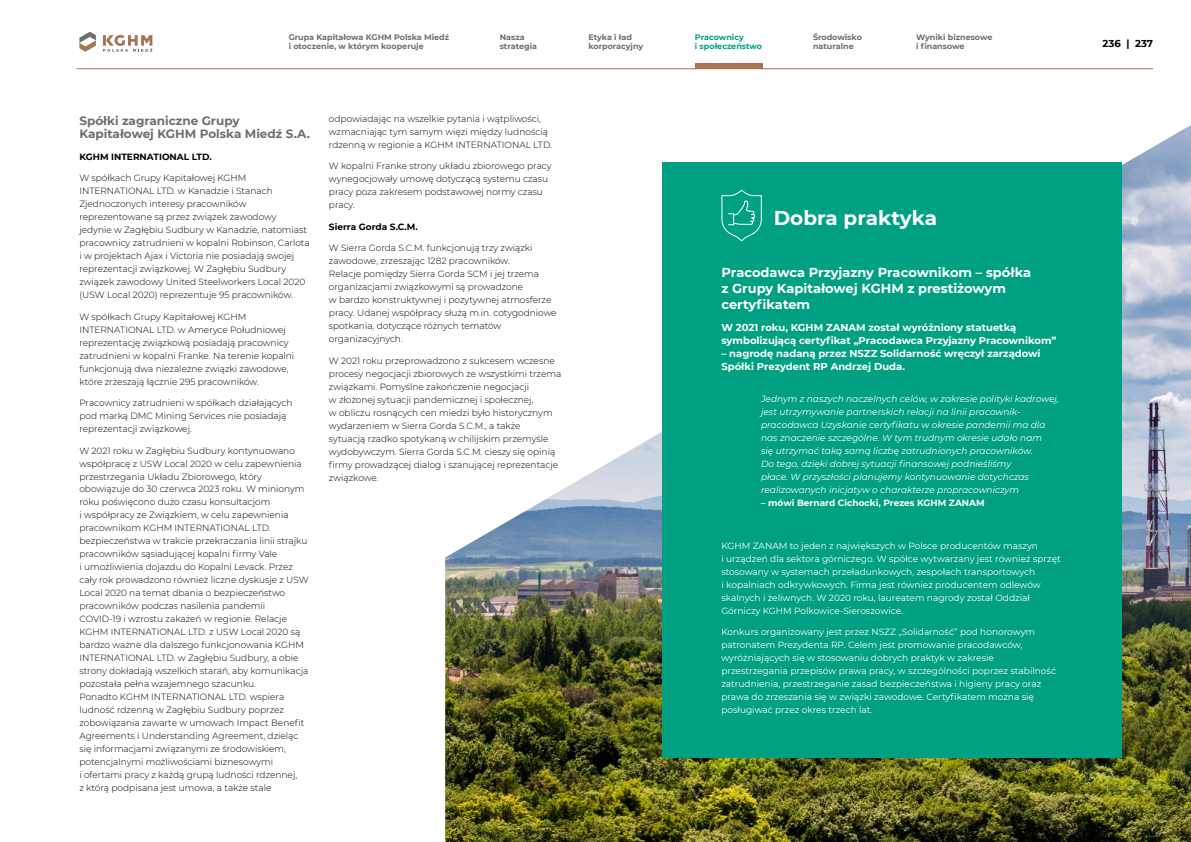
<style>
.page{position:relative;width:1191px;height:842px;background:#fff}
.page>*{position:absolute;margin:0;border:0;box-sizing:border-box;transform-origin:0 0}
.t1{font:700 20px "Montserrat";color:#fff}
.t2{font:700 13px/16px "Montserrat";color:#fff}
.t3{font:700 12px/13px "Montserrat";color:#6e6e6e}
.t4{font:700 10px/13px "Montserrat";color:#fff}
.t5{font:700 10px "Montserrat";color:#000}
.t6{font:300 9px/13px "Montserrat";color:#000}
.t7{font:9px/13px "Montserrat";color:#fff}
.t8{font:italic 9px/13px "Montserrat";color:#fff}
.t9{font:700 9px "Montserrat";color:#000}
.t10{font:700 9px "Montserrat";color:#fff}
.t11{font:700 8px/9.6px "Montserrat";color:#6e6e6e}
.t12{font:700 8px/9.6px "Montserrat";color:#00a082}
</style>
<div class="page">
<img style="left:445px;top:125px;width:746px;height:717px">
<div style="left:662px;top:162px;width:459px;height:596px;background:#00a082"></div>
<svg style="left:721px;top:189px;width:41px;height:53px"></svg>
<hr style="left:77px;top:68px;width:1076px;height:1px;background:#a77556">
<svg style="left:79px;top:32px;width:73px;height:20px"></svg>
<div style="left:695px;top:64px;width:67px;height:5px;background:#a77556"></div>
<p class="t11" style="left:499px;top:32px;width:39px">Nasza strategia</p>
<p class="t11" style="left:588px;top:32px;width:56px">Etyka i ład korporacyjny</p>
<p class="t11" style="left:813px;top:32px;width:50px">Środowisko naturalne</p>
<p class="t11" style="left:916px;top:32px;width:78px">Wyniki biznesowe i finansowe</p>
<p class="t5" style="left:1102px;top:36px;width:52px">236 | 237</p>
<p class="t11" style="left:289px;top:32px;width:162px">Grupa Kapitałowa KGHM Polska Miedź i otoczenie, w którym kooperuje</p>
<p class="t12" style="left:695px;top:32px;width:69px">Pracownicy<br>i społeczeństwo</p>
<h3 class="t3" style="left:79px;top:114px;width:232px">Spółki zagraniczne Grupy<br>Kapitałowej KGHM Polska Miedź S.A.</h3>
<p class="t9" style="left:79px;top:150px;width:134px">KGHM INTERNATIONAL LTD.</p>
<p class="t6" style="left:79px;top:171px;width:232px">W spółkach Grupy Kapitałowej KGHM INTERNATIONAL LTD. w Kanadzie i Stanach Zjednoczonych interesy pracowników reprezentowane są przez związek zawodowy jedynie w Zagłębiu Sudbury w Kanadzie, natomiast pracownicy zatrudnieni w kopalni Robinson, Carlota i w projektach Ajax i Victoria nie posiadają swojej reprezentacji związkowej. W Zagłębiu Sudbury związek zawodowy United Steelworkers Local 2020 (USW Local 2020) reprezentuje 95 pracowników.</p>
<p class="t6" style="left:79px;top:309px;width:216px">W spółkach Grupy Kapitałowej KGHM INTERNATIONAL LTD. w Ameryce Południowej reprezentację związkową posiadają pracownicy zatrudnieni w kopalni Franke. Na terenie kopalni funkcjonują dwa niezależne związki zawodowe, które zrzeszają łącznie 295 pracowników.</p>
<p class="t6" style="left:79px;top:396px;width:215px">Pracownicy zatrudnieni w spółkach działających pod marką DMC Mining Services nie posiadają reprezentacji związkowej.</p>
<p class="t6" style="left:79px;top:443px;width:231px">W 2021 roku w Zagłębiu Sudbury kontynuowano współpracę z USW Local 2020 w celu zapewnienia przestrzegania Układu Zbiorowego, który obowiązuje do 30 czerwca 2023 roku. W minionym roku poświęcono dużo czasu konsultacjom<br>i współpracy ze Związkiem, w celu zapewnienia pracownikom KGHM INTERNATIONAL LTD. bezpieczeństwa w trakcie przekraczania linii strajku pracowników sąsiadującej kopalni firmy Vale<br>i umożliwienia dojazdu do Kopalni Levack. Przez cały rok prowadzono również liczne dyskusje z USW Local 2020 na temat dbania o bezpieczeństwo pracowników podczas nasilenia pandemii COVID-19 i wzrostu zakażeń w regionie. Relacje KGHM INTERNATIONAL LTD. z USW Local 2020 są bardzo ważne dla dalszego funkcjonowania KGHM INTERNATIONAL LTD. w Zagłębiu Sudbury, a obie strony dokładają wszelkich starań, aby komunikacja pozostała pełna wzajemnego szacunku.<br>Ponadto KGHM INTERNATIONAL LTD. wspiera ludność rdzenną w Zagłębiu Sudbury poprzez zobowiązania zawarte w umowach Impact Benefit Agreements i Understanding Agreement, dzieląc się informacjami związanymi ze środowiskiem, potencjalnymi możliwościami biznesowymi<br>i ofertami pracy z każdą grupą ludności rdzennej,<br>z którą podpisana jest umowa, a także stale</p>
<p class="t6" style="left:329px;top:112px;width:225px">odpowiadając na wszelkie pytania i wątpliwości, wzmacniając tym samym więzi między ludnością rdzenną w regionie a KGHM INTERNATIONAL LTD.</p>
<p class="t6" style="left:329px;top:159px;width:224px">W kopalni Franke strony układu zbiorowego pracy wynegocjowały umowę dotyczącą systemu czasu pracy poza zakresem podstawowej normy czasu pracy.</p>
<p class="t9" style="left:329px;top:220px;width:90px">Sierra Gorda S.C.M.</p>
<p class="t6" style="left:329px;top:241px;width:229px">W Sierra Gorda S.C.M. funkcjonują trzy związki zawodowe, zrzeszając 1282 pracowników.<br>Relacje pomiędzy Sierra Gorda SCM i jej trzema organizacjami związkowymi są prowadzone<br>w bardzo konstruktywnej i pozytywnej atmosferze pracy. Udanej współpracy służą m.in. cotygodniowe spotkania, dotyczące różnych tematów organizacyjnych.</p>
<p class="t6" style="left:329px;top:354px;width:234px">W 2021 roku przeprowadzono z sukcesem wczesne procesy negocjacji zbiorowych ze wszystkimi trzema związkami. Pomyślne zakończenie negocjacji<br>w złożonej sytuacji pandemicznej i społecznej,<br>w obliczu rosnących cen miedzi było historycznym wydarzeniem w Sierra Gorda S.C.M., a także<br>sytuacją rzadko spotykaną w chilijskim przemyśle wydobywczym. Sierra Gorda S.C.M. cieszy się opinią firmy prowadzącej dialog i szanującej reprezentacje związkowe.</p>
<h1 class="t1" style="left:773px;top:204px;width:165px">Dobra praktyka</h1>
<h2 class="t2" style="left:721px;top:264px;width:311px">Pracodawca Przyjazny Pracownikom – spółka z Grupy Kapitałowej KGHM z prestiżowym certyfikatem</h2>
<p class="t4" style="left:721px;top:320px;width:336px">W 2021 roku, KGHM ZANAM został wyróżniony statuetką symbolizującą certyfikat „Pracodawca Przyjazny Pracownikom”</p>
<p class="t4" style="left:721px;top:346px;width:321px">– nagrodę nadaną przez NSZZ Solidarność wręczył zarządowi<br>Spółki Prezydent RP Andrzej Duda.</p>
<p class="t8" style="left:761px;top:391px;width:299px">Jednym z naszych naczelnych celów, w zakresie polityki kadrowej, jest utrzymywanie partnerskich relacji na linii pracownik&shy;pracodawca Uzyskanie certyfikatu w okresie pandemii ma dla nas znaczenie szczególne. W tym trudnym okresie udało nam<br>się utrzymać taką samą liczbę zatrudnionych pracowników.<br>Do tego, dzięki dobrej sytuacji finansowej podnieśliśmy<br>płace. W przyszłości planujemy kontynuowanie dotychczas realizowanych inicjatyw o charakterze propracowniczym</p>
<p class="t10" style="left:761px;top:496px;width:225px">– mówi Bernard Cichocki, Prezes KGHM ZANAM</p>
<p class="t7" style="left:721px;top:538px;width:341px">KGHM ZANAM to jeden z największych w Polsce producentów maszyn<br>i urządzeń dla sektora górniczego. W spółce wytwarzany jest również sprzęt stosowany w systemach przeładunkowych, zespołach transportowych<br>i kopalniach odkrywkowych. Firma jest również producentem odlewów skalnych i żeliwnych. W 2020 roku, laureatem nagrody został Oddział Górniczy KGHM Polkowice-Sieroszowice.</p>
<p class="t7" style="left:721px;top:625px;width:336px">Konkurs organizowany jest przez NSZZ „Solidarność” pod honorowym patronatem Prezydenta RP. Celem jest promowanie pracodawców, wyróżniających się w stosowaniu dobrych praktyk w zakresie przestrzegania przepisów prawa pracy, w szczególności poprzez stabilność zatrudnienia, przestrzeganie zasad bezpieczeństwa i higieny pracy oraz prawa do zrzeszania się w związki zawodowe. Certyfikatem można się posługiwać przez okres trzech lat.</p>
</div>
